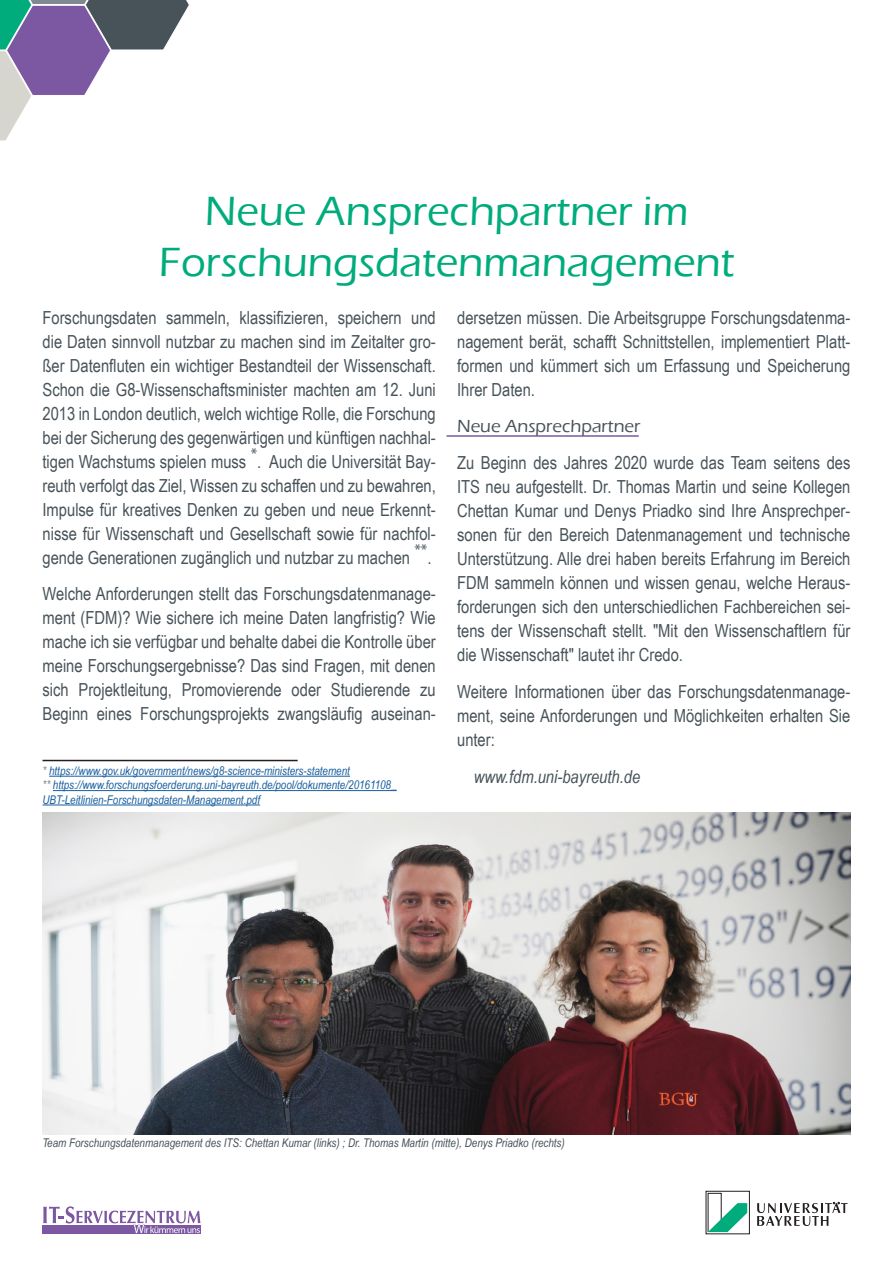
<style>
.page{position:relative;width:893px;height:1263px;background:#fff}
.page>*{position:absolute;margin:0;border:0;box-sizing:border-box;transform-origin:0 0}
.t1{font:500 42px/50.4px "Eras ITC";color:#00ac7c;text-align:center}
.Fließtext{font:18px/24px "Arial Narrow";color:#475359;text-align:justify}
.Fließtext-2{font:italic 18px "Arial Narrow";color:#475359}
.Fließtext-3{font:500 18px "Eras ITC";color:#475359}
.Fließtext-4{font:15.75px "Myriad Pro";color:#475359}
.t2{font:italic 12px/14.4px "Arial Narrow";color:#175d9e}
.t3{font:italic 12px "Arial Narrow";color:#475359}
.s1{color:#7f898f}
</style>
<div class="page">
<svg style="left:0;top:0;width:189px;height:141px"></svg>
<div style="left:43px;top:1225px;width:158px;height:9px;background:#7d58a2"></div>
<svg style="left:43px;top:1206px;width:157px;height:27px"></svg>
<svg style="left:708px;top:1193px;width:39px;height:39px"></svg>
<div style="left:706px;top:1191px;width:44px;height:43px;border:1px solid #231f20"></div>
<svg style="left:757px;top:1202px;width:91px;height:24px"></svg>
<hr style="left:43px;top:760px;width:255px;height:1px;background:#231f20">
<hr style="left:49px;top:776px;width:301px;height:1px;background:#175d9e">
<hr style="left:53px;top:790px;width:344px;height:1px;background:#175d9e">
<hr style="left:43px;top:804px;width:217px;height:1px;background:#175d9e">
<img style="left:43px;top:813px;width:807px;height:321px">
<hr style="left:446px;top:435px;width:193px;height:2px;background:#7d58a2">
<p class="t1" style="left:159px;top:187px;width:577px">Neue Ansprechpartner im<br>Forschungsdatenmanagement</p>
<p class="Fließtext" style="left:43px;top:304px;width:395px">Forschungsdaten sammeln, klassifizieren, speichern und die Daten sinnvoll nutzbar zu machen sind im Zeitalter gro&shy;ßer Datenfluten ein wichtiger Bestandteil der Wissenschaft.<br>Schon die G8-Wissenschaftsminister machten am 12. Juni 2013 in London deutlich, welch wichtige Rolle, die Forschung bei der Sicherung des gegenwärtigen und künftigen nachhal&shy;tigen Wachstums spielen muss</p>
<p class="Fließtext" style="left:457px;top:304px;width:395px">dersetzen müssen. Die Arbeitsgruppe Forschungsdatenma&shy;nagement berät, schafft Schnittstellen, implementiert Platt&shy;formen und kümmert sich um Erfassung und Speicherung Ihrer Daten.</p>
<p class="Fließtext-3" style="left:457px;top:416px;width:185px">Neue Ansprechpartner</p>
<p class="Fließtext" style="left:457px;top:450px;width:395px">Zu Beginn des Jahres 2020 wurde das Team seitens des ITS neu aufgestellt. Dr. Thomas Martin und seine Kollegen Chettan Kumar und Denys Priadko sind Ihre Ansprechper&shy;sonen für den Bereich Datenmanagement und technische Unterstützung. Alle drei haben bereits Erfahrung im Bereich FDM sammeln können und wissen genau, welche Heraus&shy;forderungen sich den unterschiedlichen Fachbereichen sei&shy;tens der Wissenschaft stellt. "Mit den Wissenschaftlern für die Wissenschaft" lautet ihr Credo.</p>
<p class="Fließtext" style="left:457px;top:679px;width:395px">Weitere Informationen über das Forschungsdatenmanage&shy;ment, seine Anforderungen und Möglichkeiten erhalten Sie unter:</p>
<p class="Fließtext-2" style="left:474px;top:764px;width:168px">www.fdm.uni-bayreuth.de</p>
<p class="Fließtext-4" style="left:251px;top:444px;width:8px">*</p>
<p class="Fließtext" style="left:43px;top:448px;width:395px;text-indent:215px">. Auch die Universität Bay&shy;reuth verfolgt das Ziel, Wissen zu schaffen und zu bewahren, Impulse für kreatives Denken zu geben und neue Erkennt&shy;nisse für Wissenschaft und Gesellschaft sowie für nachfol&shy;gende Generationen zugänglich und nutzbar zu machen</p>
<p class="Fließtext-4" style="left:414px;top:540px;width:15px">**</p>
<p class="Fließtext" style="left:427px;top:544px;width:6px">.</p>
<p class="Fließtext" style="left:43px;top:581px;width:395px">Welche Anforderungen stellt das Forschungsdatenmanage&shy;ment (FDM)? Wie sichere ich meine Daten langfristig? Wie mache ich sie verfügbar und behalte dabei die Kontrolle über meine Forschungsergebnisse? Das sind Fragen, mit denen sich Projektleitung, Promovierende oder Studierende zu Beginn eines Forschungsprojekts zwangsläufig auseinan-</p>
<p class="t2" style="left:43px;top:763px;width:309px"><span class="s1">*</span> https://www.gov.uk/government/news/g8-science-ministers-statement</p>
<p class="t2" style="left:43px;top:778px;width:356px"><span class="s1">**</span> https://www.forschungsfoerderung.uni-bayreuth.de/pool/dokumente/20161108_<br>UBT-Leitlinien-Forschungsdaten-Management.pdf</p>
<p class="t3" style="left:43px;top:1134px;width:524px">Team Forschungsdatenmanagement des ITS: Chettan Kumar (links) ; Dr. Thomas Martin (mitte), Denys Priadko (rechts)</p>
</div>
